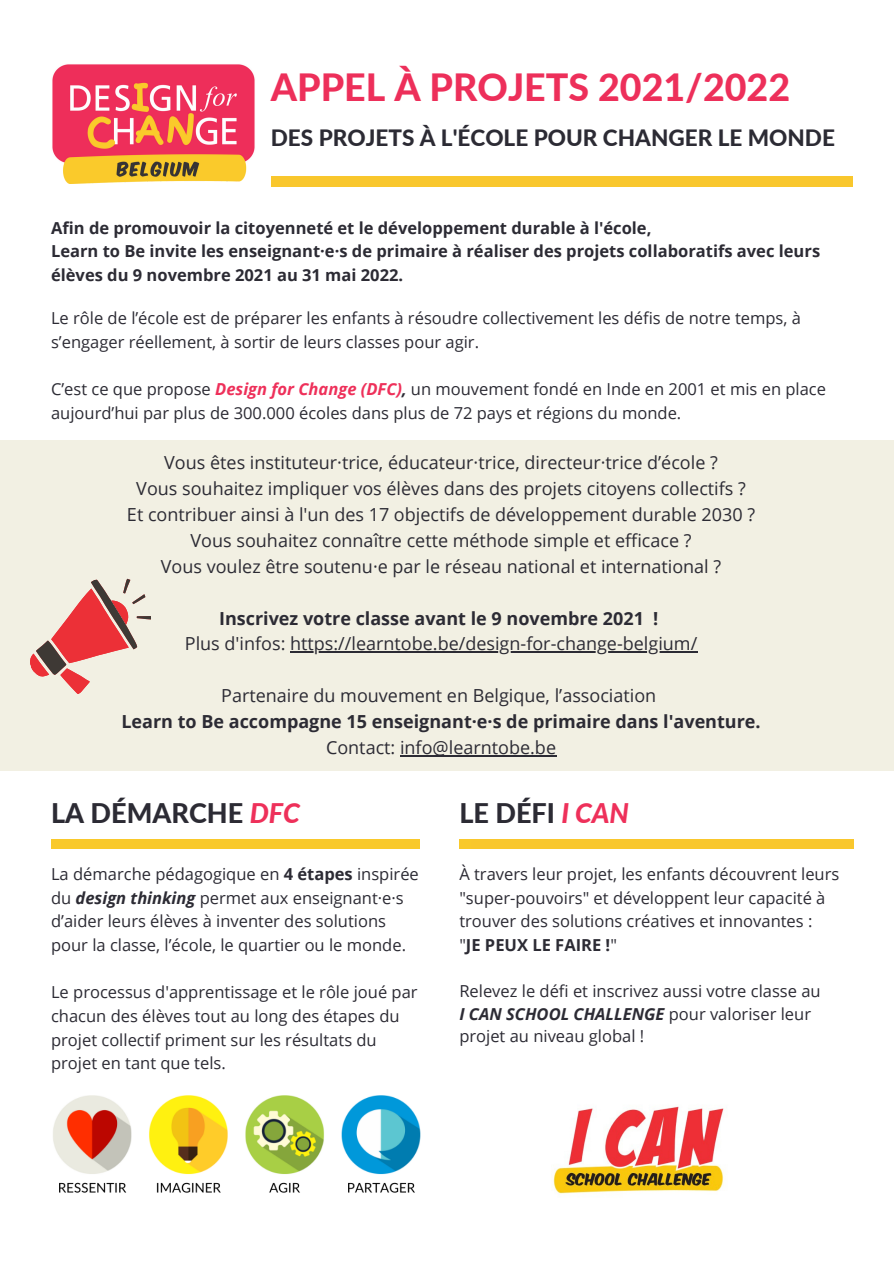
<style>
.page{position:relative;width:894px;height:1264px;background:#fff}
.page>*{position:absolute;margin:0;border:0;box-sizing:border-box;transform-origin:0 0}
.t1{font:800 37.5px "Lato";color:#ed2f5a}
.t2{font:800 27px "Lato";color:#2c2b34}
.t3{font:800 22.5px "Lato";color:#2c2b34}
.t4{font:18px "Open Sans";color:#2c2b34}
.t5{font:700 18px "Open Sans";color:#2c2b34}
.t6{font:16.5px/23.7px "Open Sans";color:#2c2b34}
.t7{font:700 16.5px/23.7px "Open Sans";color:#2c2b34}
.s1{font-weight:700;font-style:italic;color:#ee305a}
.s2{font-weight:700;font-style:italic}
.s3{font-style:italic;color:#ee305a}
.s4{font-weight:700}
.s5{font-weight:400}
</style>
<div class="page">
<div style="left:51px;top:839px;width:368px;height:9px;background:#f9c92b"></div>
<div style="left:459px;top:839px;width:368px;height:9px;background:#f9c92b"></div>
<img style="left:53px;top:1095px;width:368px;height:98px">
<img style="left:553px;top:1106px;width:171px;height:89px">
<div style="left:0;top:440px;width:893px;height:330px;background:#f2f0e3"></div>
<div style="left:471px;top:839px;width:382px;height:9px;background:#f9c72d"></div>
<img style="left:52px;top:64px;width:203px;height:119px">
<div style="left:271px;top:176px;width:581px;height:10px;background:#f9c72d"></div>
<hr style="left:290px;top:651px;width:407px;height:1px;background:#2c2b34">
<hr style="left:400px;top:755px;width:156px;height:1px;background:#2c2b34">
<svg style="left:30px;top:578px;width:121px;height:116px"></svg>
<p class="t1" style="left:271px;top:64px;width:520px">APPEL À PROJETS 2021/2022</p>
<p class="t3" style="left:271px;top:123px;width:565px">DES PROJETS À L'ÉCOLE POUR CHANGER LE MONDE</p>
<p class="t7" style="left:51px;top:215px;width:601px">Afin de promouvoir la citoyenneté et le développement durable à l'école,</p>
<p class="t7" style="left:51px;top:239px;width:770px">Learn to Be invite les enseignant·e·s de primaire à réaliser des projets collaboratifs avec leurs élèves du 9 novembre 2021 au 31 mai 2022.</p>
<p class="t6" style="left:51px;top:305px;width:751px">Le rôle de l’école est de préparer les enfants à résoudre collectivement les défis de notre temps, à s’engager réellement, à sortir de leurs classes pour agir.</p>
<p class="t6" style="left:51px;top:376px;width:776px">C’est ce que propose <span class="s1">Design for Change (DFC)</span><span class="s2">,</span> un mouvement fondé en Inde en 2001 et mis en place aujourd’hui par plus de 300.000 écoles dans plus de 72 pays et régions du monde.</p>
<p class="t4" style="left:164px;top:450px;width:555px">Vous êtes instituteur·trice, éducateur·trice, directeur·trice d’école ?</p>
<p class="t4" style="left:136px;top:476px;width:611px">Vous souhaitez impliquer vos élèves dans des projets citoyens collectifs ?</p>
<p class="t4" style="left:127px;top:501px;width:629px">Et contribuer ainsi à l'un des 17 objectifs de développement durable 2030 ?</p>
<p class="t4" style="left:190px;top:527px;width:502px">Vous souhaitez connaître cette méthode simple et efficace ?</p>
<p class="t4" style="left:161px;top:553px;width:561px">Vous voulez être soutenu·e par le réseau national et international ?</p>
<p class="t5" style="left:219px;top:605px;width:441px">Inscrivez votre classe avant le 9 novembre 2021 !</p>
<p class="t4" style="left:185px;top:631px;width:514px">Plus d'infos: https://learntobe.be/design-for-change-belgium/</p>
<p class="t4" style="left:221px;top:683px;width:436px">Partenaire du mouvement en Belgique, l’association</p>
<p class="t5" style="left:121px;top:709px;width:640px">Learn to Be accompagne 15 enseignant·e·s de primaire dans l'aventure.</p>
<p class="t4" style="left:326px;top:734px;width:231px">Contact: info@learntobe.be</p>
<p class="t2" style="left:51px;top:795px;width:250px">LA DÉMARCHE <span class="s3">DFC</span></p>
<p class="t6" style="left:51px;top:861px;width:369px">La démarche pédagogique en <span class="s4">4 étapes</span> inspirée du <span class="s2">design thinking</span> permet aux enseignant·e·s d’aider leurs élèves à inventer des solutions pour la classe, l’école, le quartier ou le monde.</p>
<p class="t6" style="left:51px;top:980px;width:368px">Le processus d'apprentissage et le rôle joué par chacun des élèves tout au long des étapes du projet collectif priment sur les résultats du projet en tant que tels.</p>
<p class="t2" style="left:459px;top:795px;width:171px">LE DÉFI <span class="s3">I CAN</span></p>
<p class="t6" style="left:459px;top:861px;width:381px">À travers leur projet, les enfants découvrent leurs "super-pouvoirs" et développent leur capacité à trouver des solutions créatives et innovantes :</p>
<p class="t7" style="left:459px;top:932px;width:159px"><span class="s5">"</span>JE PEUX LE FAIRE !<span class="s5">"</span></p>
<p class="t6" style="left:459px;top:979px;width:363px">Relevez le défi et inscrivez aussi votre classe au</p>
<p class="t6" style="left:459px;top:1002px;width:353px;line-height:22.5px"><span class="s2">I CAN SCHOOL CHALLENGE</span> pour valoriser leur projet au niveau global !</p>
</div>
